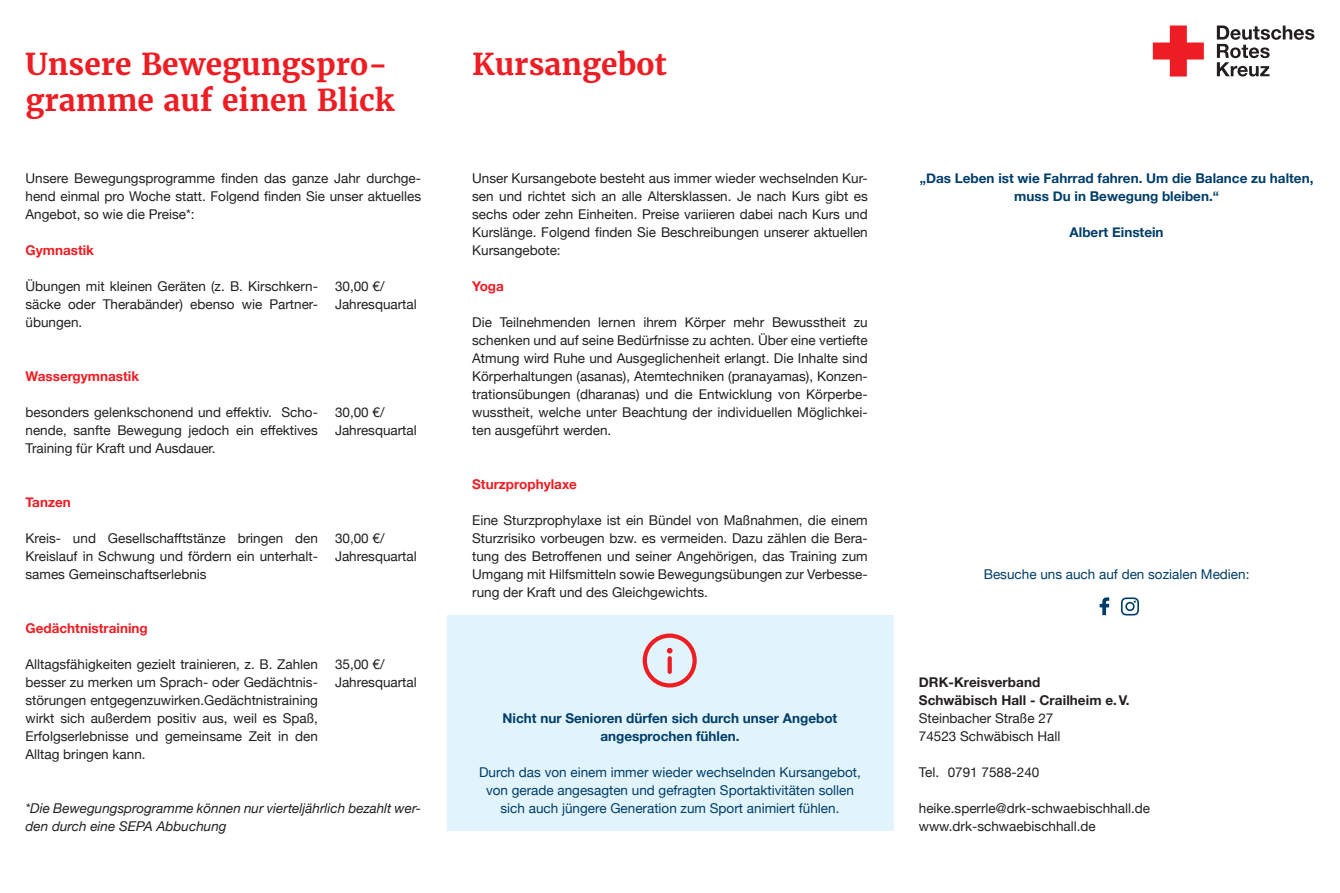
<style>
.page{position:relative;width:1340px;height:893px;background:#fff}
.page>*{position:absolute;margin:0;border:0;box-sizing:border-box;transform-origin:0 0}
.t1{font:700 30px/36px "Merriweather";color:#ee1d23}
.t2{font:13.5px/18px "Helvetica Neue";color:#231f20;text-align:justify}
.t3{font:13.5px/18px "Helvetica Neue";color:#003d68;text-align:center}
.t4{font:700 13.5px/18px "Helvetica Neue";color:#003d68;text-align:center}
.t5{font:italic 13.5px/18px "Helvetica Neue";color:#231f20}
.t6{font:700 13.5px "Helvetica Neue";color:#ee1d23}
.t7{font:700 13.5px/18px "Helvetica Neue";letter-spacing:.005em;color:#231f20}
</style>
<div class="page">
<svg style="left:1120px;top:597px;width:18px;height:18px"></svg>
<svg style="left:1099px;top:597px;width:10px;height:18px"></svg>
<div style="left:446px;top:615px;width:447px;height:216px;background:#e1f4fc"></div>
<svg style="left:642px;top:633px;width:54px;height:54px"></svg>
<svg style="left:1152px;top:26px;width:51px;height:51px"></svg>
<svg style="left:1216px;top:26px;width:98px;height:51px"></svg>
<h1 class="t1" style="left:26px;top:46px;width:370px">Unsere Bewegungspro&shy;gramme auf einen Blick</h1>
<p class="t2" style="left:26px;top:170px;width:397px">Unsere Bewegungsprogramme finden das ganze Jahr durchge&shy;hend einmal pro Woche statt. Folgend finden Sie unser aktuelles Angebot, so wie die Preise*:</p>
<p class="t6" style="left:26px;top:240px;width:70px">Gymnastik</p>
<p class="t2" style="left:26px;top:278px;width:294px">Übungen mit kleinen Geräten (z. B. Kirschkern&shy;säcke oder Therabänder) ebenso wie Partner&shy;übungen.</p>
<p class="t6" style="left:26px;top:366px;width:115px">Wassergymnastik</p>
<p class="t2" style="left:26px;top:404px;width:294px">besonders gelenkschonend und effektiv. Scho&shy;nende, sanfte Bewegung jedoch ein effektives Training für Kraft und Ausdauer.</p>
<p class="t6" style="left:26px;top:492px;width:47px">Tanzen</p>
<p class="t2" style="left:26px;top:530px;width:294px">Kreis- und Gesellschafftstänze bringen den Kreislauf in Schwung und fördern ein unterhalt&shy;sames Gemeinschaftserlebnis</p>
<p class="t6" style="left:26px;top:618px;width:124px">Gedächtnistraining</p>
<p class="t2" style="left:26px;top:656px;width:294px">Alltagsfähigkeiten gezielt trainieren, z. B. Zahlen besser zu merken um Sprach- oder Gedächtnis&shy;störungen entgegenzuwirken.Gedächtnistraining wirkt sich außerdem positiv aus, weil es Spaß, Erfolgserlebnisse und gemeinsame Zeit in den Alltag bringen kann.</p>
<p class="t2" style="left:335px;top:278px;width:83px">30,00 €/<br>Jahresquartal</p>
<p class="t2" style="left:335px;top:404px;width:83px">30,00 €/<br>Jahresquartal</p>
<p class="t2" style="left:335px;top:530px;width:83px">30,00 €/<br>Jahresquartal</p>
<p class="t2" style="left:335px;top:656px;width:83px">35,00 €/<br>Jahresquartal</p>
<p class="t5" style="left:26px;top:800px;width:397px">*Die Bewegungsprogramme können nur vierteljährlich bezahlt wer&shy;den durch eine SEPA Abbuchung</p>
<h1 class="t1" style="left:472px;top:46px;width:196px">Kursangebot</h1>
<p class="t2" style="left:472px;top:170px;width:397px">Unser Kursangebote besteht aus immer wieder wechselnden Kur&shy;sen und richtet sich an alle Altersklassen. Je nach Kurs gibt es sechs oder zehn Einheiten. Preise variieren dabei nach Kurs und Kurslänge. Folgend finden Sie Beschreibungen unserer aktuellen Kursangebote:</p>
<p class="t6" style="left:472px;top:276px;width:33px">Yoga</p>
<p class="t2" style="left:472px;top:314px;width:397px">Die Teilnehmenden lernen ihrem Körper mehr Bewusstheit zu schenken und auf seine Bedürfnisse zu achten. Über eine vertiefte Atmung wird Ruhe und Ausgeglichenheit erlangt. Die Inhalte sind Körperhaltungen (asanas), Atemtechniken (pranayamas), Konzen&shy;trationsübungen (dharanas) und die Entwicklung von Körperbe&shy;wusstheit, welche unter Beachtung der individuellen Möglichkei&shy;ten ausgeführt werden.</p>
<p class="t6" style="left:472px;top:474px;width:106px">Sturzprophylaxe</p>
<p class="t2" style="left:472px;top:512px;width:397px">Eine Sturzprophylaxe ist ein Bündel von Maßnahmen, die einem Sturzrisiko vorbeugen bzw. es vermeiden. Dazu zählen die Bera&shy;tung des Betroffenen und seiner Angehörigen, das Training zum Umgang mit Hilfsmitteln sowie Bewegungsübungen zur Verbesse&shy;rung der Kraft und des Gleichgewichts.</p>
<p class="t4" style="left:502px;top:710px;width:336px">Nicht nur Senioren dürfen sich durch unser Angebot angesprochen fühlen.</p>
<p class="t3" style="left:479px;top:764px;width:383px">Durch das von einem immer wieder wechselnden Kursangebot, von gerade angesagten und gefragten Sportaktivitäten sollen sich auch jüngere Generation zum Sport animiert fühlen.</p>
<p class="t4" style="left:919px;top:170px;width:395px">„Das Leben ist wie Fahrrad fahren. Um die Balance zu halten, muss Du in Bewegung bleiben.“</p>
<p class="t4" style="left:1069px;top:224px;width:95px">Albert Einstein</p>
<p class="t3" style="left:983px;top:566px;width:267px">Besuche uns auch auf den sozialen Medien:</p>
<p class="t7" style="left:918px;top:674px;width:212px">DRK-Kreisverband<br>Schwäbisch Hall - Crailheim e.V.</p>
<p class="t2" style="left:918px;top:710px;width:143px">Steinbacher Straße 27<br>74523 Schwäbisch Hall</p>
<p class="t2" style="left:918px;top:764px;width:122px">Tel. 0791 7588-240</p>
<p class="t2" style="left:918px;top:800px;width:233px">heike.sperrle@drk-schwaebischhall.de www.drk-schwaebischhall.de</p>
</div>
